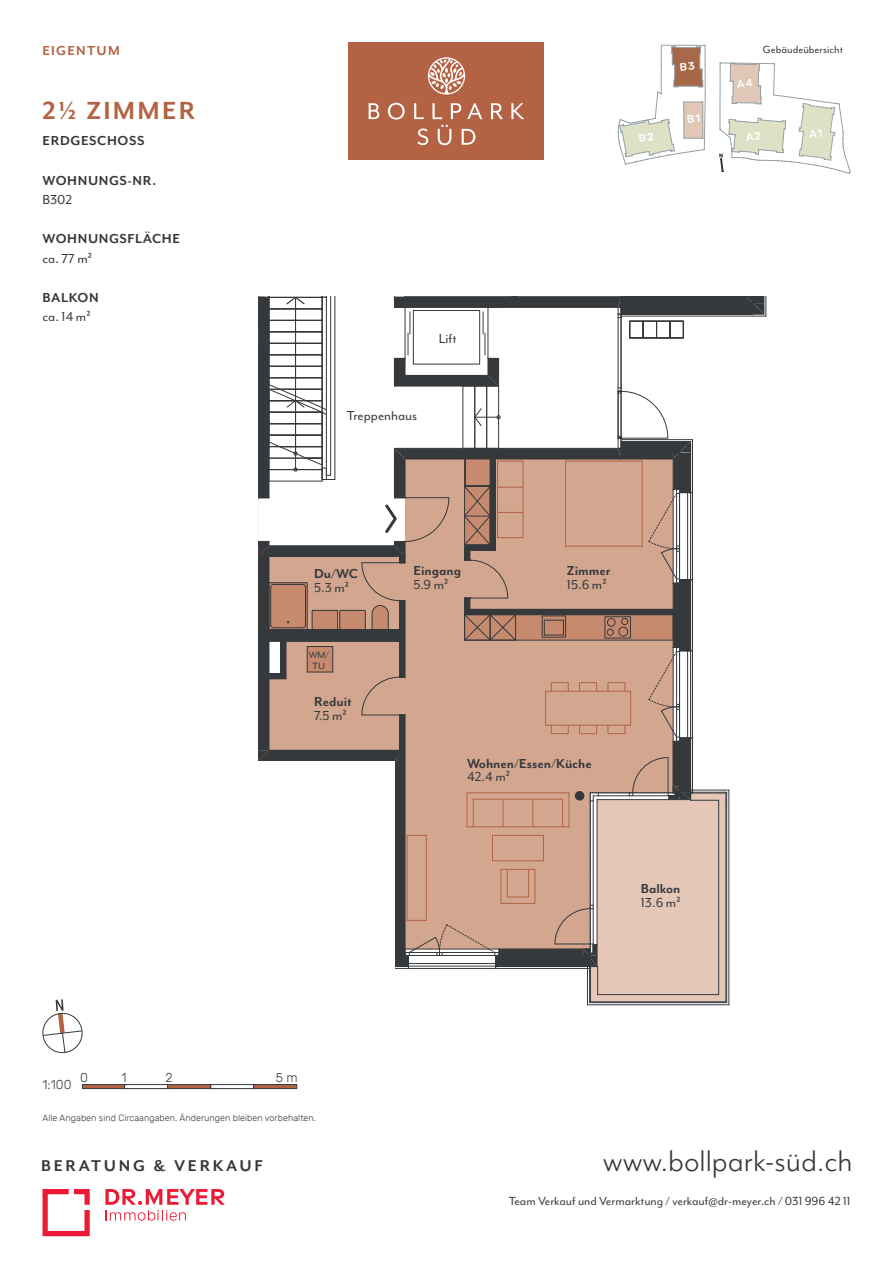
<style>
.page{position:relative;width:893px;height:1263px;background:#fff}
.page>*{position:absolute;margin:0;border:0;box-sizing:border-box;transform-origin:0 0}
.t1{font:34.5px "Mr Eaves Mod OT";color:#36393c}
.t2{font:700 28.5px "Mr Eaves Mod OT";letter-spacing:.08em;color:#b36344}
.t3{font:700 18px "Mr Eaves Mod OT";letter-spacing:.15em;color:#36393c}
.t4{font:15px "Mr Eaves Mod OT";color:#36393c}
.t5{font:700 15px "Mr Eaves Mod OT";color:#36393c}
.t6{font:700 15px "Mr Eaves Mod OT";letter-spacing:.04em;color:#36393c}
.t7{font:700 15px "Mr Eaves Mod OT";letter-spacing:.08em;color:#b36344}
.t8{font:13.5px "Mr Eaves Mod OT";color:#36393c}
.t9{font:300 12.75px "Rubik";color:#36393c}
.t10{font:12px "Mr Eaves Mod OT";color:#36393c}
.t11{font:10.5px/10.5px "Mr Eaves Mod OT";color:#36393c;text-align:center}
.t12{font:300 9px "Rubik";letter-spacing:.005em;color:#36393c}
</style>
<div class="page">
<div style="left:349px;top:43px;width:195px;height:117px;background:#b36344"></div>
<svg style="left:369px;top:103px;width:10px;height:16px"></svg>
<svg style="left:388px;top:103px;width:17px;height:17px"></svg>
<svg style="left:414px;top:103px;width:10px;height:16px"></svg>
<svg style="left:432px;top:103px;width:10px;height:16px"></svg>
<svg style="left:451px;top:103px;width:10px;height:16px"></svg>
<svg style="left:467px;top:103px;width:15px;height:16px"></svg>
<svg style="left:491px;top:103px;width:12px;height:16px"></svg>
<svg style="left:511px;top:103px;width:13px;height:16px"></svg>
<svg style="left:418px;top:129px;width:10px;height:16px"></svg>
<svg style="left:438px;top:125px;width:13px;height:20px"></svg>
<svg style="left:462px;top:129px;width:13px;height:16px"></svg>
<svg style="left:428px;top:57px;width:37px;height:38px"></svg>
<hr style="left:587px;top:966px;width:1px;height:39px;background:#36393c">
<hr style="left:589px;top:966px;width:1px;height:37px;background:#36393c">
<hr style="left:587px;top:1004px;width:142px;height:1px;background:#36393c">
<hr style="left:590px;top:1002px;width:137px;height:1px;background:#36393c">
<hr style="left:729px;top:790px;width:1px;height:215px;background:#36393c">
<svg style="left:258px;top:296px;width:509px;height:706px"></svg>
<div style="left:151px;top:761px;width:243px;height:240px;background:#fff"></div>
<div style="left:264px;top:502px;width:35px;height:35px;background:#fff"></div>
<svg style="left:82px;top:1084px;width:42px;height:5px"></svg>
<div style="left:124px;top:1084px;width:44px;height:5px;border:1px solid #36393c"></div>
<svg style="left:167px;top:1084px;width:43px;height:5px"></svg>
<div style="left:210px;top:1084px;width:44px;height:5px;border:1px solid #36393c"></div>
<svg style="left:254px;top:1084px;width:43px;height:5px"></svg>
<svg style="left:43px;top:1189px;width:47px;height:47px"></svg>
<svg style="left:105px;top:1189px;width:120px;height:32px"></svg>
<svg style="left:42px;top:999px;width:41px;height:55px"></svg>
<svg style="left:618px;top:45px;width:233px;height:129px"></svg>
<p class="t7" style="left:43px;top:42px;width:79px">EIGENTUM</p>
<h2 class="t2" style="left:43px;top:95px;width:154px">2½ ZIMMER</h2>
<p class="t6" style="left:43px;top:132px;width:103px">ERDGESCHOSS</p>
<p class="t6" style="left:43px;top:172px;width:115px">WOHNUNGS-NR.</p>
<p class="t4" style="left:43px;top:192px;width:31px">B302</p>
<p class="t6" style="left:43px;top:230px;width:139px">WOHNUNGSFLÄCHE</p>
<p class="t4" style="left:43px;top:250px;width:51px">ca. 77 m²</p>
<p class="t5" style="left:43px;top:289px;width:58px">BALKON</p>
<p class="t4" style="left:43px;top:309px;width:49px">ca. 14 m²</p>
<p class="t4" style="left:439px;top:330px;width:19px">Lift</p>
<p class="t4" style="left:347px;top:407px;width:72px">Treppenhaus</p>
<p class="t5" style="left:314px;top:565px;width:46px">Du/WC</p>
<p class="t4" style="left:314px;top:579px;width:36px">5.3 m²</p>
<p class="t11" style="left:309px;top:650px;width:22px">WM/<br>TU</p>
<p class="t5" style="left:314px;top:693px;width:39px">Reduit</p>
<p class="t4" style="left:314px;top:707px;width:34px">7.5 m²</p>
<p class="t5" style="left:413px;top:562px;width:49px">Eingang</p>
<p class="t4" style="left:413px;top:576px;width:36px">5.9 m²</p>
<p class="t5" style="left:567px;top:562px;width:45px">Zimmer</p>
<p class="t4" style="left:567px;top:576px;width:41px">15.6 m²</p>
<p class="t5" style="left:467px;top:754px;width:126px">Wohnen/Essen/Küche</p>
<p class="t4" style="left:467px;top:768px;width:44px">42.4 m²</p>
<p class="t5" style="left:641px;top:880px;width:41px">Balkon</p>
<p class="t4" style="left:641px;top:894px;width:41px">13.6 m²</p>
<p class="t9" style="left:80px;top:1070px;width:9px">0</p>
<p class="t9" style="left:122px;top:1070px;width:7px">1</p>
<p class="t9" style="left:165px;top:1070px;width:9px">2</p>
<p class="t9" style="left:276px;top:1070px;width:23px">5 m</p>
<p class="t12" style="left:43px;top:1113px;width:275px">Alle Angaben sind Circaangaben. Änderungen bleiben vorbehalten.</p>
<p class="t9" style="left:43px;top:1077px;width:31px">1:100</p>
<p class="t10" style="left:763px;top:42px;width:82px">Gebäudeübersicht</p>
<p class="t3" style="left:41px;top:1155px;width:223px">BERATUNG &amp; VERKAUF</p>
<h1 class="t1" style="left:603px;top:1141px;width:251px">www.bollpark-süd.ch</h1>
<p class="t8" style="left:509px;top:1193px;width:343px">Team Verkauf und Vermarktung / verkauf@dr-meyer.ch / 031 996 42 11</p>
</div>
